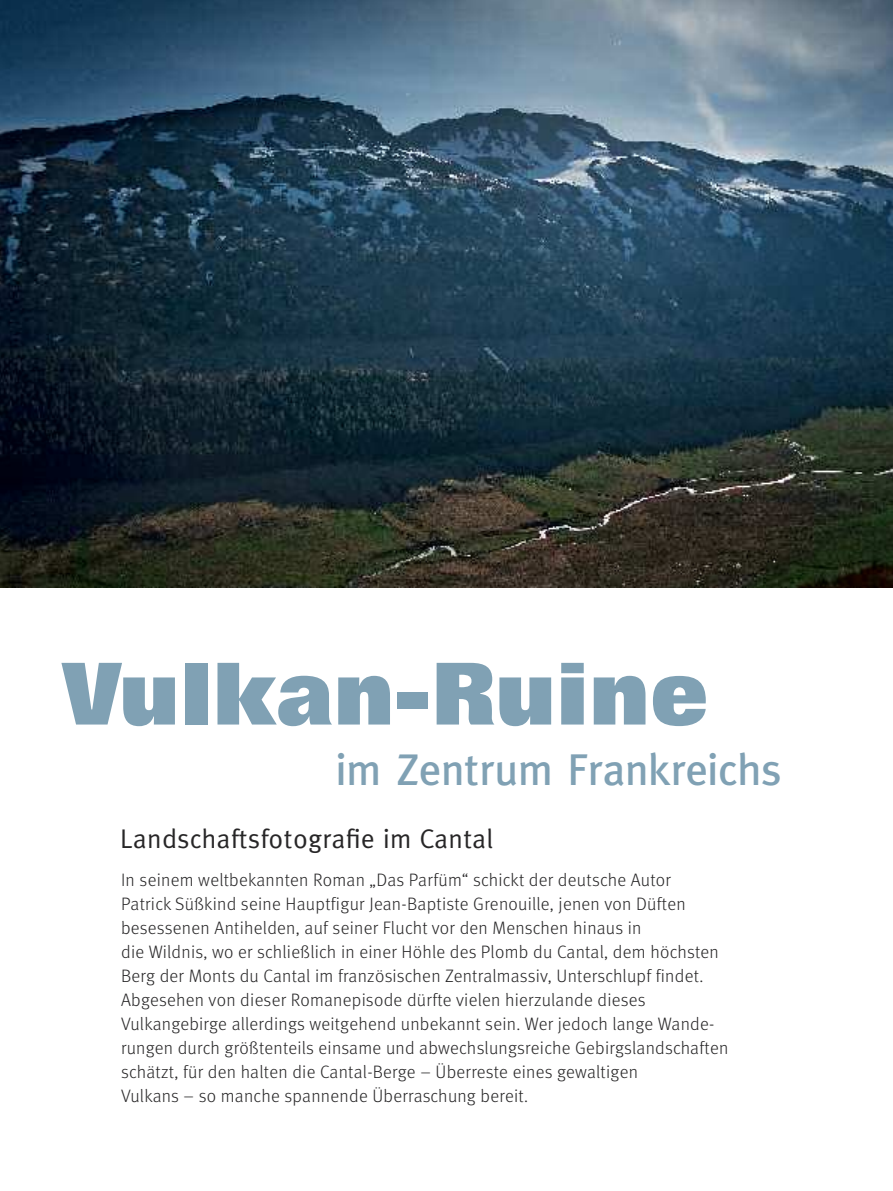
<style>
.page{position:relative;width:893px;height:1191px;background:#fff}
.page>*{position:absolute;margin:0;border:0;box-sizing:border-box;transform-origin:0 0}
.t1{font:800 86.55px "Folio BT";color:#80a1b4}
.t2{font:500 44.55px "Meta Plus";color:#80a1b4}
.t3{font:27px "Meta Plus";letter-spacing:.015em;color:#272627}
.t4{font:300 18px/24px "Meta";letter-spacing:.015em;color:#272627}
</style>
<div class="page">
<img style="left:0;top:0;width:893px;height:588px">
<h1 class="t1" style="left:62px;top:663px;width:648px">Vulkan-Ruine</h1>
<h2 class="t2" style="left:336px;top:744px;width:447px">im Zentrum Frankreichs</h2>
<h3 class="t3" style="left:120px;top:823px;width:374px">Landschaftsfotografie im Cantal</h3>
<p class="t4" style="left:121px;top:869px;width:609px">In seinem weltbekannten Roman „Das Parfüm“ schickt der deutsche Autor<br>Patrick Süßkind seine Hauptfigur Jean-Baptiste Grenouille, jenen von Düften besessenen Antihelden, auf seiner Flucht vor den Menschen hinaus in<br>die Wildnis, wo er schließlich in einer Höhle des Plomb du Cantal, dem höchsten Berg der Monts du Cantal im französischen Zentralmassiv, Unterschlupf findet.<br>Abgesehen von dieser Romanepisode dürfte vielen hierzulande dieses Vulkangebirge allerdings weitgehend unbekannt sein. Wer jedoch lange Wande&shy;rungen durch größtenteils einsame und abwechslungsreiche Gebirgslandschaften schätzt, für den halten die Cantal-Berge – Überreste eines gewaltigen<br>Vulkans – so manche spannende Überraschung bereit.</p>
</div>
